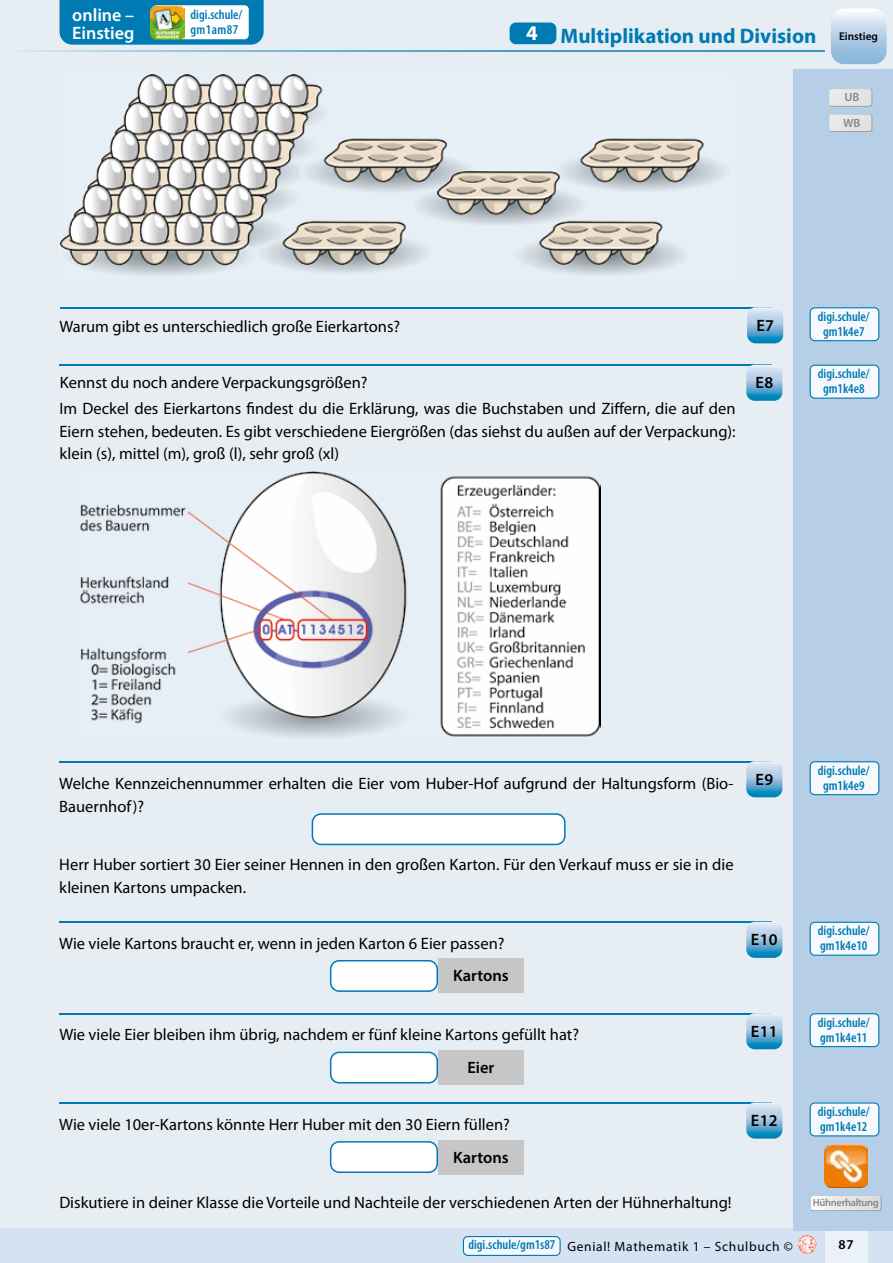
<style>
.page{position:relative;width:893px;height:1263px;background:#e6eef4}
.page>*{position:absolute;margin:0;border:0;box-sizing:border-box;transform-origin:0 0}
.t1{font:700 21px "Myriad Pro";color:#007ab2}
.t2{font:600 18px/18px "Myriad Pro";color:#fff}
.t3{font:16.5px/22.5px "Myriad Pro";color:#000}
.t4{font:600 16.5px "Myriad Pro";letter-spacing:.005em;color:#000}
.t5{font:600 condensed 13.5px/15px "Myriad Pro";color:#007ab2}
.t6{font:13.5px "Myriad Pro";letter-spacing:.05em;color:#000}
.t7{font:600 13.5px "Myriad Pro";color:#000}
.t8{font:600 12px/25.3px "Myriad Pro";color:#878787}
.t9{font:600 11.25px "Myriad Pro";color:#000}
.t10{font:600 10.5px "Myriad Pro";letter-spacing:-.03em;color:#878787}
.s1{color:#fff}
</style>
<div class="page">
<div style="left:0;top:1229px;width:893px;height:34px;background:#d4e2f1"></div>
<img style="left:798px;top:1235px;width:18px;height:19px;border-radius:9px">
<div style="left:825px;top:1229px;width:42px;height:34px;background:#eaf1f9"></div>
<div style="left:793px;top:69px;width:100px;height:1161px;background:#b6cfe7"></div>
<div style="left:312px;top:814px;width:253px;height:30px;background:#fff;border-radius:9px"></div>
<div style="left:312px;top:813px;width:254px;height:32px;border:2px solid #007ab2;border-radius:9px"></div>
<div style="left:438px;top:1140px;width:85px;height:34px;background:#c6c6c6"></div>
<div style="left:438px;top:1050px;width:85px;height:34px;background:#c6c6c6"></div>
<div style="left:438px;top:959px;width:85px;height:34px;background:#c6c6c6"></div>
<img style="left:80px;top:472px;width:520px;height:265px">
<img style="left:59px;top:74px;width:664px;height:201px">
<hr style="left:0;top:50px;width:825px;height:2px;background:#007ab2">
<div style="left:510px;top:23px;width:46px;height:21px;background:#007ab2;border-radius:6px"></div>
<div style="left:331px;top:961px;width:106px;height:30px;background:#fff;border-radius:9px"></div>
<div style="left:330px;top:960px;width:108px;height:32px;border:2px solid #007ab2;border-radius:9px"></div>
<div style="left:331px;top:1052px;width:106px;height:31px;background:#fff;border-radius:9px"></div>
<div style="left:330px;top:1051px;width:108px;height:32px;border:2px solid #007ab2;border-radius:9px"></div>
<div style="left:331px;top:1142px;width:106px;height:30px;background:#fff;border-radius:9px"></div>
<div style="left:330px;top:1141px;width:108px;height:32px;border:2px solid #007ab2;border-radius:9px"></div>
<img style="left:825px;top:1145px;width:43px;height:43px">
<svg style="left:60px;top:0;width:204px;height:45px;background:#49a0c7"></svg>
<img style="left:150px;top:5px;width:35px;height:34px">
<hr style="left:60px;top:307px;width:713px;height:2px;background:#007ab2">
<svg style="left:747px;top:307px;width:36px;height:36px"></svg>
<hr style="left:60px;top:365px;width:712px;height:1px;background:#007ab2">
<svg style="left:746px;top:365px;width:36px;height:36px"></svg>
<hr style="left:60px;top:761px;width:712px;height:2px;background:#007ab2">
<svg style="left:746px;top:761px;width:36px;height:36px"></svg>
<hr style="left:60px;top:922px;width:712px;height:1px;background:#007ab2">
<svg style="left:746px;top:922px;width:36px;height:36px"></svg>
<hr style="left:60px;top:1013px;width:712px;height:2px;background:#007ab2">
<svg style="left:746px;top:1013px;width:36px;height:36px"></svg>
<hr style="left:60px;top:1102px;width:712px;height:2px;background:#007ab2">
<svg style="left:746px;top:1102px;width:36px;height:36px"></svg>
<div style="left:810px;top:308px;width:69px;height:33px;background:#f5f8fc;border-radius:4px"></div>
<div style="left:810px;top:307px;width:69px;height:34px;border:1px solid #007ab2;border-radius:4px"></div>
<div style="left:810px;top:365px;width:69px;height:33px;background:#f5f8fc;border-radius:4px"></div>
<div style="left:810px;top:365px;width:69px;height:34px;border:1px solid #007ab2;border-radius:4px"></div>
<div style="left:810px;top:762px;width:69px;height:33px;background:#f5f8fc;border-radius:4px"></div>
<div style="left:810px;top:761px;width:69px;height:34px;border:1px solid #007ab2;border-radius:4px"></div>
<div style="left:810px;top:922px;width:69px;height:33px;background:#f5f8fc;border-radius:4px"></div>
<div style="left:810px;top:922px;width:69px;height:34px;border:1px solid #007ab2;border-radius:4px"></div>
<div style="left:810px;top:1014px;width:69px;height:32px;background:#f5f8fc;border-radius:4px"></div>
<div style="left:810px;top:1013px;width:69px;height:34px;border:1px solid #007ab2;border-radius:4px"></div>
<div style="left:810px;top:1103px;width:69px;height:33px;background:#f5f8fc;border-radius:4px"></div>
<div style="left:810px;top:1102px;width:69px;height:34px;border:1px solid #007ab2;border-radius:4px"></div>
<svg style="left:831px;top:9px;width:56px;height:55px"></svg>
<svg style="left:829px;top:89px;width:43px;height:18px"></svg>
<svg style="left:829px;top:114px;width:43px;height:18px"></svg>
<div style="left:811px;top:1196px;width:70px;height:15px;background:#aaa;border-radius:2px"></div>
<svg style="left:811px;top:1196px;width:70px;height:14px"></svg>
<div style="left:463px;top:1236px;width:97px;height:19px;background:#f5f8fc;border-radius:4px"></div>
<div style="left:463px;top:1236px;width:98px;height:20px;border:1px solid #007ab2;border-radius:4px"></div>
<p class="t2" style="left:72px;top:5px;width:64px">online –<br>Einstieg</p>
<p class="t5" style="left:191px;top:7px;width:53px">digi.schule/ gm1am87</p>
<p class="t3" style="left:59px;top:315px;width:342px">Warum gibt es unterschiedlich große Eierkartons?</p>
<p class="t3" style="left:60px;top:371px;width:309px">Kennst du noch andere Verpackungsgrößen?</p>
<p class="t1" style="left:526px;top:22px;width:292px"><span class="s1">4</span> Multiplikation und Division</p>
<p class="t9" style="left:839px;top:29px;width:40px">Einstieg</p>
<p class="t8" style="left:843px;top:84px;width:19px">UB<br>WB</p>
<p class="t4" style="left:756px;top:315px;width:19px">E7</p>
<p class="t4" style="left:755px;top:372px;width:19px">E8</p>
<p class="t5" style="left:818px;top:309px;width:53px;text-align:center">digi.schule/ gm1k4e7</p>
<p class="t5" style="left:818px;top:366px;width:53px;text-align:center">digi.schule/ gm1k4e8</p>
<p class="t3" style="left:60px;top:397px;width:678px;text-align:justify">Im Deckel des Eierkartons findest du die Erklärung, was die Buchstaben und Ziffern, die auf den Eiern stehen, bedeuten. Es gibt verschiedene Eiergrößen (das siehst du außen auf der Verpackung): klein (s), mittel (m), groß (l), sehr groß (xl)</p>
<p class="t3" style="left:59px;top:772px;width:676px">Welche Kennzeichennummer erhalten die Eier vom Huber-Hof aufgrund der Haltungsform (Bio-<br>Bauernhof)?</p>
<p class="t3" style="left:59px;top:853px;width:676px">Herr Huber sortiert 30 Eier seiner Hennen in den großen Karton. Für den Verkauf muss er sie in die kleinen Kartons umpacken.</p>
<p class="t3" style="left:59px;top:932px;width:447px">Wie viele Kartons braucht er, wenn in jeden Karton 6 Eier passen?</p>
<p class="t4" style="left:453px;top:965px;width:57px">Kartons</p>
<p class="t3" style="left:59px;top:1023px;width:521px">Wie viele Eier bleiben ihm übrig, nachdem er fünf kleine Kartons gefüllt hat?</p>
<p class="t4" style="left:467px;top:1057px;width:29px">Eier</p>
<p class="t3" style="left:59px;top:1112px;width:452px">Wie viele 10er-Kartons könnte Herr Huber mit den 30 Eiern füllen?</p>
<p class="t4" style="left:453px;top:1146px;width:57px">Kartons</p>
<p class="t3" style="left:59px;top:1191px;width:674px">Diskutiere in deiner Klasse die Vorteile und Nachteile der verschiedenen Arten der Hühnerhaltung!</p>
<p class="t4" style="left:755px;top:769px;width:19px">E9</p>
<p class="t4" style="left:751px;top:929px;width:28px">E10</p>
<p class="t4" style="left:751px;top:1021px;width:28px">E11</p>
<p class="t4" style="left:751px;top:1110px;width:28px">E12</p>
<p class="t5" style="left:818px;top:763px;width:53px;text-align:center">digi.schule/ gm1k4e9</p>
<p class="t5" style="left:818px;top:923px;width:53px">digi.schule/ gm1k4e10</p>
<p class="t5" style="left:818px;top:1015px;width:53px">digi.schule/ gm1k4e11</p>
<p class="t5" style="left:818px;top:1104px;width:53px">digi.schule/ gm1k4e12</p>
<p class="t10" style="left:813px;top:1195px;width:68px">Hühnerhaltung</p>
<p class="t5" style="left:468px;top:1238px;width:89px">digi.schule/gm1s87</p>
<p class="t6" style="left:567px;top:1238px;width:227px">Genial! Mathematik 1 – Schulbuch ©</p>
<p class="t7" style="left:839px;top:1235px;width:17px">87</p>
</div>
